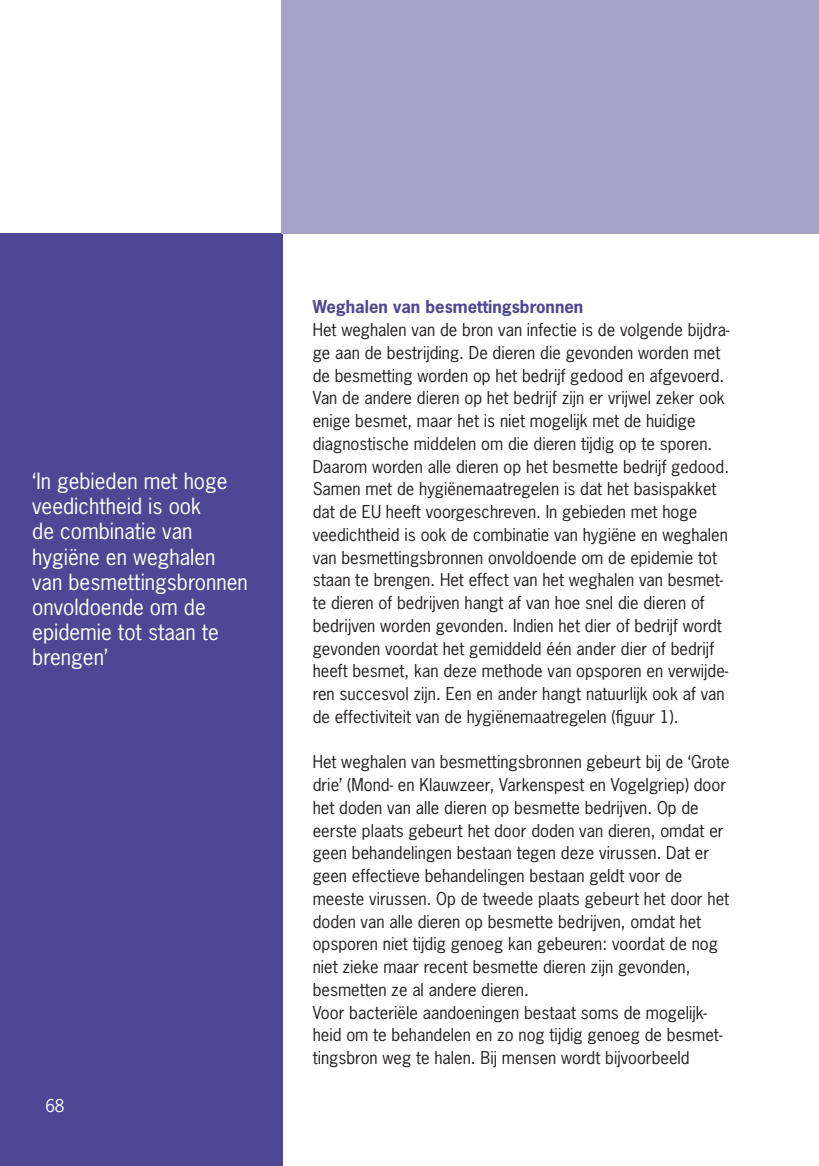
<style>
.page{position:relative;width:819px;height:1166px;background:#fff}
.page>*{position:absolute;margin:0;border:0;box-sizing:border-box;transform-origin:0 0}
.t1{font:21px/25.2px "News Gothic Std";color:#fff}
.t2{font:16.62px/22.8px "News Gothic Std";color:#231f20}
.t3{font:700 16.62px "News Gothic Std";color:#4e4793}
.t4{font:16.62px "News Gothic Std";color:#fff}
</style>
<div class="page">
<div style="left:0;top:234px;width:283px;height:932px;background:#4e4793"></div>
<div style="left:282px;top:0;width:537px;height:234px;background:#a7a2cb"></div>
<p class="t1" style="left:32px;top:468px;width:217px">‘In gebieden met hoge veedichtheid is ook<br>de combinatie van hygiëne en weghalen van besmettingsbronnen onvoldoende om de epidemie tot staan te brengen’</p>
<p class="t4" style="left:45px;top:1095px;width:21px">68</p>
<p class="t3" style="left:313px;top:296px;width:272px">Weghalen van besmettingsbronnen</p>
<p class="t2" style="left:313px;top:318px;width:418px">Het weghalen van de bron van infectie is de volgende bijdra&shy;ge aan de bestrijding. De dieren die gevonden worden met de besmetting worden op het bedrijf gedood en afgevoerd.<br>Van de andere dieren op het bedrijf zijn er vrijwel zeker ook enige besmet, maar het is niet mogelijk met de huidige diagnostische middelen om die dieren tijdig op te sporen.<br>Daarom worden alle dieren op het besmette bedrijf gedood.<br>Samen met de hygiënemaatregelen is dat het basispakket dat de EU heeft voorgeschreven. In gebieden met hoge veedichtheid is ook de combinatie van hygiëne en weghalen van besmettingsbronnen onvoldoende om de epidemie tot staan te brengen. Het effect van het weghalen van besmet&shy;te dieren of bedrijven hangt af van hoe snel die dieren of bedrijven worden gevonden. Indien het dier of bedrijf wordt gevonden voordat het gemiddeld één ander dier of bedrijf heeft besmet, kan deze methode van opsporen en verwijde&shy;ren succesvol zijn. Een en ander hangt natuurlijk ook af van de effectiviteit van de hygiënemaatregelen (figuur 1).</p>
<p class="t2" style="left:313px;top:750px;width:418px">Het weghalen van besmettingsbronnen gebeurt bij de ‘Grote drie’ (Mond- en Klauwzeer, Varkenspest en Vogelgriep) door het doden van alle dieren op besmette bedrijven. Op de eerste plaats gebeurt het door doden van dieren, omdat er geen behandelingen bestaan tegen deze virussen. Dat er geen effectieve behandelingen bestaan geldt voor de meeste virussen. Op de tweede plaats gebeurt het door het doden van alle dieren op besmette bedrijven, omdat het opsporen niet tijdig genoeg kan gebeuren: voordat de nog niet zieke maar recent besmette dieren zijn gevonden, besmetten ze al andere dieren.<br>Voor bacteriële aandoeningen bestaat soms de mogelijk&shy;heid om te behandelen en zo nog tijdig genoeg de besmet&shy;tingsbron weg te halen. Bij mensen wordt bijvoorbeeld</p>
</div>
